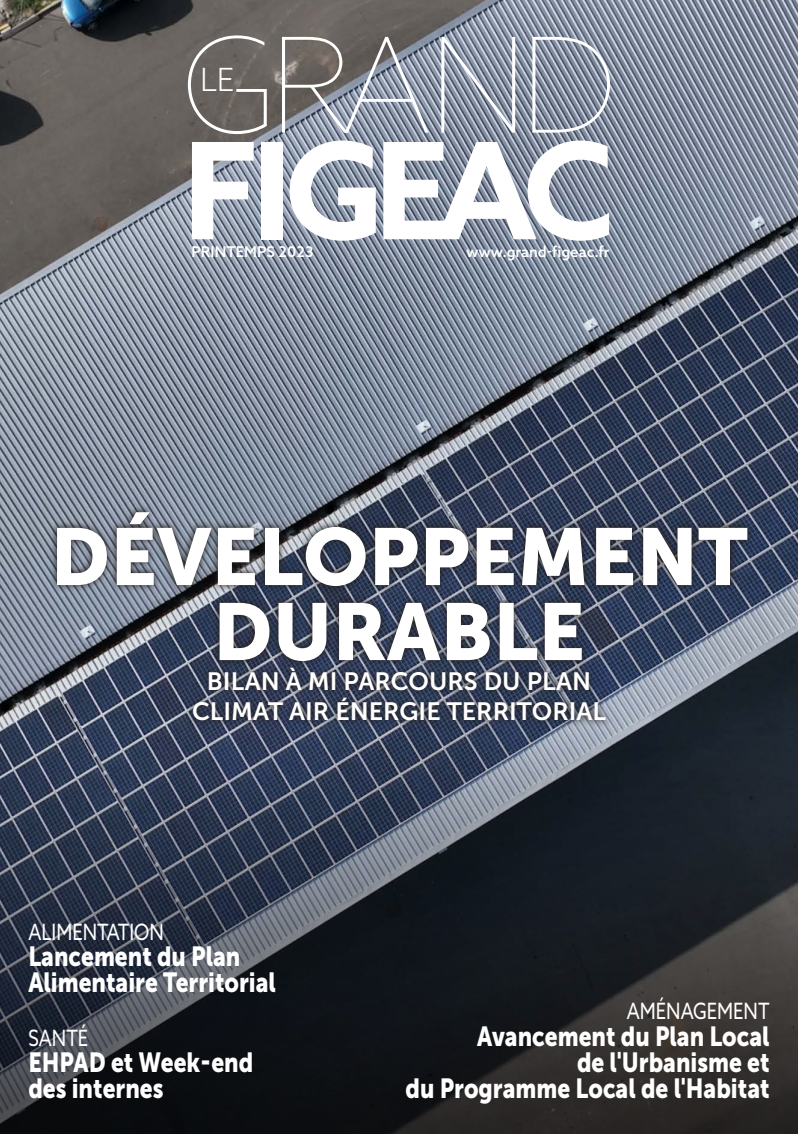
<style>
.page{position:relative;width:798px;height:1134px;background:#fff}
.page>*{position:absolute;margin:0;border:0;box-sizing:border-box;transform-origin:0 0}
.t1{font:80px/75px "Museo Sans 900";color:#fff;text-align:center}
.t2{font:300 32px "Azo Sans";color:#fff}
.t3{font:27.5px/26.2px "Museo Sans 900";color:#fff;scale:.83 1}
.t4{font:25px/30px "Museo Sans 700";color:#fff;text-align:center}
.t5{font:22.5px "Azo Sans";color:#fff;scale:.83 1}
.t6{font:500 14.88px "Azo Sans";color:#fff}
</style>
<div class="page">
<img style="left:0;top:0;width:797px;height:727px">
<svg style="left:0;top:727px;width:797px;height:407px;background:#2b303a"></svg>
<svg style="left:289px;top:141px;width:86px;height:100px"></svg>
<svg style="left:192px;top:142px;width:61px;height:97px"></svg>
<div style="left:261px;top:142px;width:21px;height:97px;background:#fff"></div>
<svg style="left:383px;top:141px;width:226px;height:100px"></svg>
<svg style="left:188px;top:35px;width:422px;height:99px;background:#8b8e96"></svg>
<img style="left:49px;top:504px;width:706px;height:224px">
<p class="t2" style="left:200px;top:66px;width:36px">LE</p>
<p class="t6" style="left:191px;top:245px;width:123px">PRINTEMPS 2023</p>
<p class="t6" style="left:466px;top:245px;width:145px">www.grand-figeac.fr</p>
<h1 class="t1" style="left:50px;top:527px;width:698px">DÉVELOPPEMENT<br>DURABLE</h1>
<p class="t4" style="left:192px;top:669px;width:415px">BILAN À MI PARCOURS DU PLAN<br>CLIMAT AIR ÉNERGIE TERRITORIAL</p>
<p class="t5" style="left:28px;top:922px;width:165px">ALIMENTATION</p>
<p class="t3" style="left:28px;top:946px;width:300px">Lancement du Plan<br>Alimentaire Territorial</p>
<p class="t5" style="left:28px;top:1028px;width:74px">SANTÉ</p>
<p class="t3" style="left:28px;top:1052px;width:272px">EHPAD et Week-end des internes</p>
<p class="t5" style="left:626px;top:1001px;width:173px">AMÉNAGEMENT</p>
<p class="t3" style="left:405px;top:1026px;width:440px;text-align:right">Avancement du Plan Local<br>de l'Urbanisme et<br>du Programme Local de l'Habitat</p>
</div>
